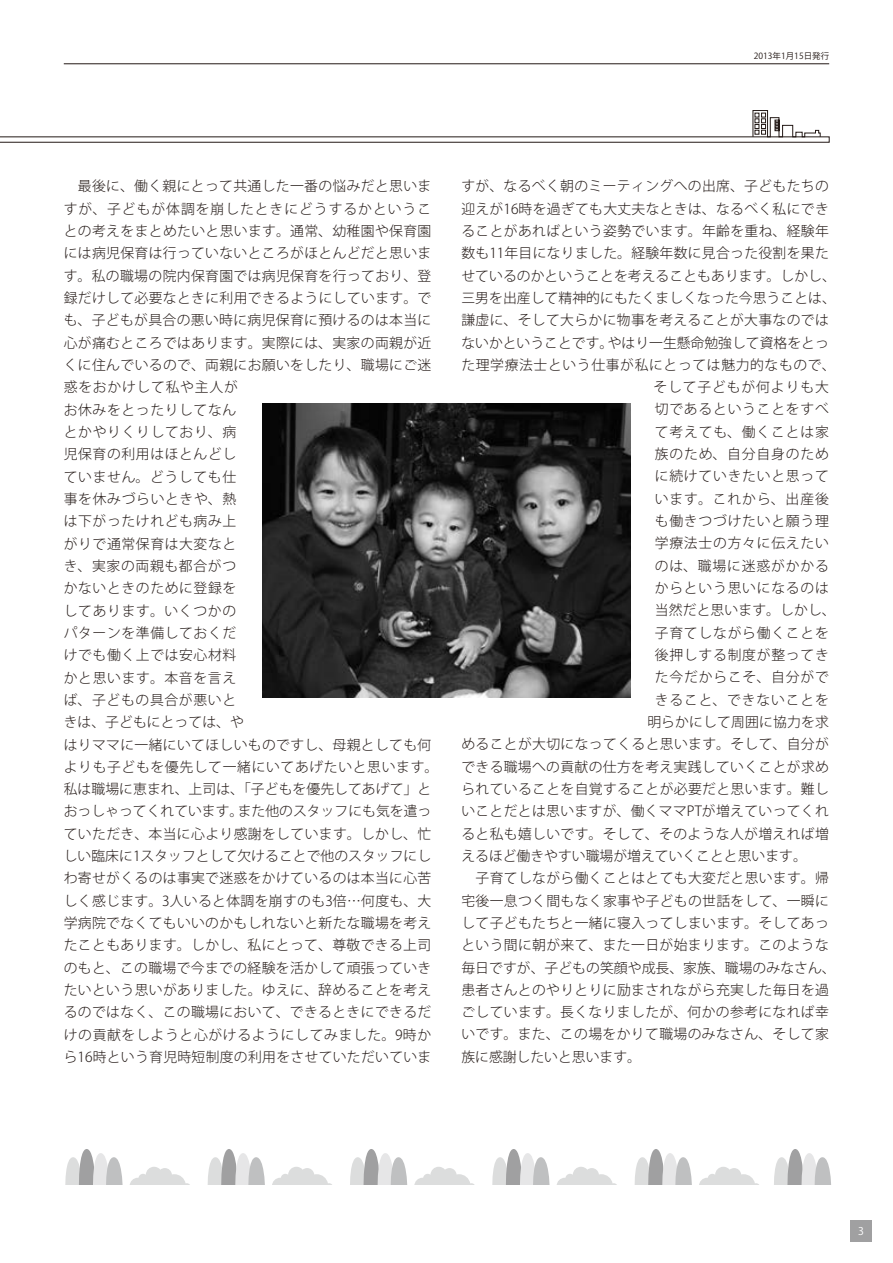
<style>
.page{position:relative;width:893px;height:1263px;background:#fff}
.page>*{position:absolute;margin:0;border:0;box-sizing:border-box;transform-origin:0 0}
.t1{font:300 13.8px/22.4px "Koz Go Pro";letter-spacing:.025em;color:#231916}
.t2{font:300 13.8px "Koz Go Pro";letter-spacing:.055em;color:#231916}
.t3{font:300 13.8px "Koz Go Pro";letter-spacing:.005em;color:#231916}
.t4{font:300 13.8px "Koz Go Pro";color:#231916}
.t5{font:300 13.8px "Koz Go Pro";letter-spacing:.06em;color:#231916}
.t6{font:300 13.8px "Koz Go Pro";letter-spacing:.045em;color:#231916}
.t7{font:300 13.8px "Koz Go Pro";letter-spacing:.065em;color:#231916}
.t8{font:10.65px "Koz Go Pro";color:#fff}
.t9{font:8.55px "Koz Go Pro";color:#231916}
</style>
<div class="page">
<div style="left:850px;top:1220px;width:22px;height:22px;background:#a0a0a1"></div>
<hr style="left:64px;top:64px;width:765px;height:1px;background:#231916">
<svg style="left:0;top:110px;width:830px;height:33px"></svg>
<img style="left:263px;top:404px;width:367px;height:293px">
<svg style="left:65px;top:1149px;width:58px;height:35px"></svg>
<svg style="left:130px;top:1167px;width:59px;height:17px"></svg>
<svg style="left:207px;top:1149px;width:58px;height:35px"></svg>
<svg style="left:272px;top:1167px;width:59px;height:17px"></svg>
<svg style="left:350px;top:1149px;width:57px;height:35px"></svg>
<svg style="left:415px;top:1167px;width:58px;height:17px"></svg>
<svg style="left:492px;top:1149px;width:58px;height:35px"></svg>
<svg style="left:557px;top:1167px;width:59px;height:17px"></svg>
<svg style="left:634px;top:1149px;width:58px;height:35px"></svg>
<svg style="left:699px;top:1167px;width:59px;height:17px"></svg>
<svg style="left:774px;top:1149px;width:57px;height:35px"></svg>
<p class="t9" style="left:754px;top:51px;width:77px">2013年1月15日発行</p>
<p class="t1" style="left:64px;top:175px;width:376px">　最後に、働く親にとって共通した一番の悩みだと思いますが、子どもが体調を崩したときにどうするかということの考えをまとめたいと思います。通常、幼稚園や保育園には病児保育は行っていないところがほとんどだと思います。私の職場の院内保育園では病児保育を行っており、登録だけして必要なときに利用できるようにしています。でも、子どもが具合の悪い時に病児保育に預けるのは本当に心が痛むところではあります。実際には、実家の両親が近くに住んでいるので、両親にお願いをしたり、職場にご迷惑をおかけして私や主人が<br>お休みをとったりしてなん<br>とかやりくりしており、病<br>児保育の利用はほとんどし<br>ていません。どうしても仕<br>事を休みづらいときや、熱<br>は下がったけれども病み上<br>がりで通常保育は大変なと<br>き、実家の両親も都合がつ<br>かないときのために登録を<br>してあります。いくつかの<br>パターンを準備しておくだ<br>けでも働く上では安心材料<br>かと思います。本音を言え<br>ば、子どもの具合が悪いと<br>きは、子どもにとっては、や<br>はりママに一緒にいてほしいものですし、母親としても何よりも子どもを優先して一緒にいてあげたいと思います。私は職場に恵まれ、上司は、「子どもを優先してあげて」とおっしゃってくれています。また他のスタッフにも気を遣っていただき、本当に心より感謝をしています。しかし、忙しい臨床に1スタッフとして欠けることで他のスタッフにしわ寄せがくるのは事実で迷惑をかけているのは本当に心苦しく感じます。3人いると体調を崩すのも3倍…何度も、大学病院でなくてもいいのかもしれないと新たな職場を考えたこともあります。しかし、私にとって、尊敬できる上司のもと、この職場で今までの経験を活かして頑張っていきたいという思いがありました。ゆえに、辞めることを考えるのではなく、この職場において、できるときにできるだけの貢献をしようと心がけるようにしてみました。9時から16時という育児時短制度の利用をさせていただいていま</p>
<p class="t1" style="left:461px;top:175px;width:369px">すが、なるべく朝のミーティングへの出席、子どもたちの</p>
<p class="t1" style="left:461px;top:197px;width:369px">迎えが16時を過ぎても大丈夫なときは、なるべく私にでき</p>
<p class="t1" style="left:461px;top:220px;width:369px">ることがあればという姿勢でいます。年齢を重ね、経験年</p>
<p class="t1" style="left:461px;top:242px;width:369px">数も11年目になりました。経験年数に見合った役割を果た</p>
<p class="t3" style="left:461px;top:266px;width:376px">せているのかということを考えることもあります。しかし、</p>
<p class="t3" style="left:461px;top:289px;width:376px">三男を出産して精神的にもたくましくなった今思うことは、</p>
<p class="t1" style="left:461px;top:309px;width:369px">謙虚に、そして大らかに物事を考えることが大事なのでは</p>
<p class="t4" style="left:461px;top:333px;width:369px">ないかということです。やはり一生懸命勉強して資格をとっ</p>
<p class="t6" style="left:461px;top:356px;width:376px">た理学療法士という仕事が私にとっては魅力的なもので、</p>
<p class="t7" style="left:653px;top:378px;width:177px">そして子どもが何よりも大</p>
<p class="t2" style="left:655px;top:400px;width:176px">切であるということをすべ</p>
<p class="t5" style="left:655px;top:423px;width:175px">て考えても、働くことは家</p>
<p class="t5" style="left:655px;top:445px;width:175px">族のため、自分自身のため</p>
<p class="t2" style="left:655px;top:467px;width:176px">に続けていきたいと思って</p>
<p class="t7" style="left:655px;top:490px;width:176px">います。これから、出産後</p>
<p class="t2" style="left:655px;top:512px;width:176px">も働きつづけたいと願う理</p>
<p class="t2" style="left:655px;top:534px;width:176px">学療法士の方々に伝えたい</p>
<p class="t5" style="left:655px;top:557px;width:175px">のは、職場に迷惑がかかる</p>
<p class="t2" style="left:655px;top:579px;width:176px">からという思いになるのは</p>
<p class="t1" style="left:655px;top:599px;width:182px">当然だと思います。しかし、</p>
<p class="t2" style="left:655px;top:624px;width:176px">子育てしながら働くことを</p>
<p class="t2" style="left:655px;top:646px;width:176px">後押しする制度が整ってき</p>
<p class="t5" style="left:655px;top:668px;width:175px">た今だからこそ、自分がで</p>
<p class="t5" style="left:655px;top:690px;width:175px">きること、できないことを</p>
<p class="t1" style="left:647px;top:711px;width:183px">明らかにして周囲に協力を求</p>
<p class="t1" style="left:461px;top:733px;width:369px">めることが大切になってくると思います。そして、自分が</p>
<p class="t1" style="left:461px;top:755px;width:369px">できる職場への貢献の仕方を考え実践していくことが求め</p>
<p class="t1" style="left:461px;top:778px;width:369px">られていることを自覚することが必要だと思います。難し</p>
<p class="t1" style="left:461px;top:800px;width:369px">いことだとは思いますが、働くママPTが増えていってくれ</p>
<p class="t1" style="left:461px;top:822px;width:369px">ると私も嬉しいです。そして、そのような人が増えれば増</p>
<p class="t4" style="left:461px;top:847px;width:347px">えるほど働きやすい職場が増えていくことと思います。</p>
<p class="t1" style="left:461px;top:867px;width:369px">　子育てしながら働くことはとても大変だと思います。帰</p>
<p class="t1" style="left:461px;top:889px;width:369px">宅後一息つく間もなく家事や子どもの世話をして、一瞬に</p>
<p class="t1" style="left:461px;top:912px;width:369px">して子どもたちと一緒に寝入ってしまいます。そしてあっ</p>
<p class="t1" style="left:461px;top:934px;width:369px">という間に朝が来て、また一日が始まります。このような</p>
<p class="t3" style="left:461px;top:958px;width:376px">毎日ですが、子どもの笑顔や成長、家族、職場のみなさん、</p>
<p class="t1" style="left:461px;top:979px;width:369px">患者さんとのやりとりに励まされながら充実した毎日を過</p>
<p class="t1" style="left:461px;top:1001px;width:369px">ごしています。長くなりましたが、何かの参考になれば幸</p>
<p class="t1" style="left:461px;top:1023px;width:369px">いです。また、この場をかりて職場のみなさん、そして家</p>
<p class="t4" style="left:461px;top:1048px;width:181px">族に感謝したいと思います。</p>
<p class="t8" style="left:858px;top:1224px;width:7px">3</p>
</div>
